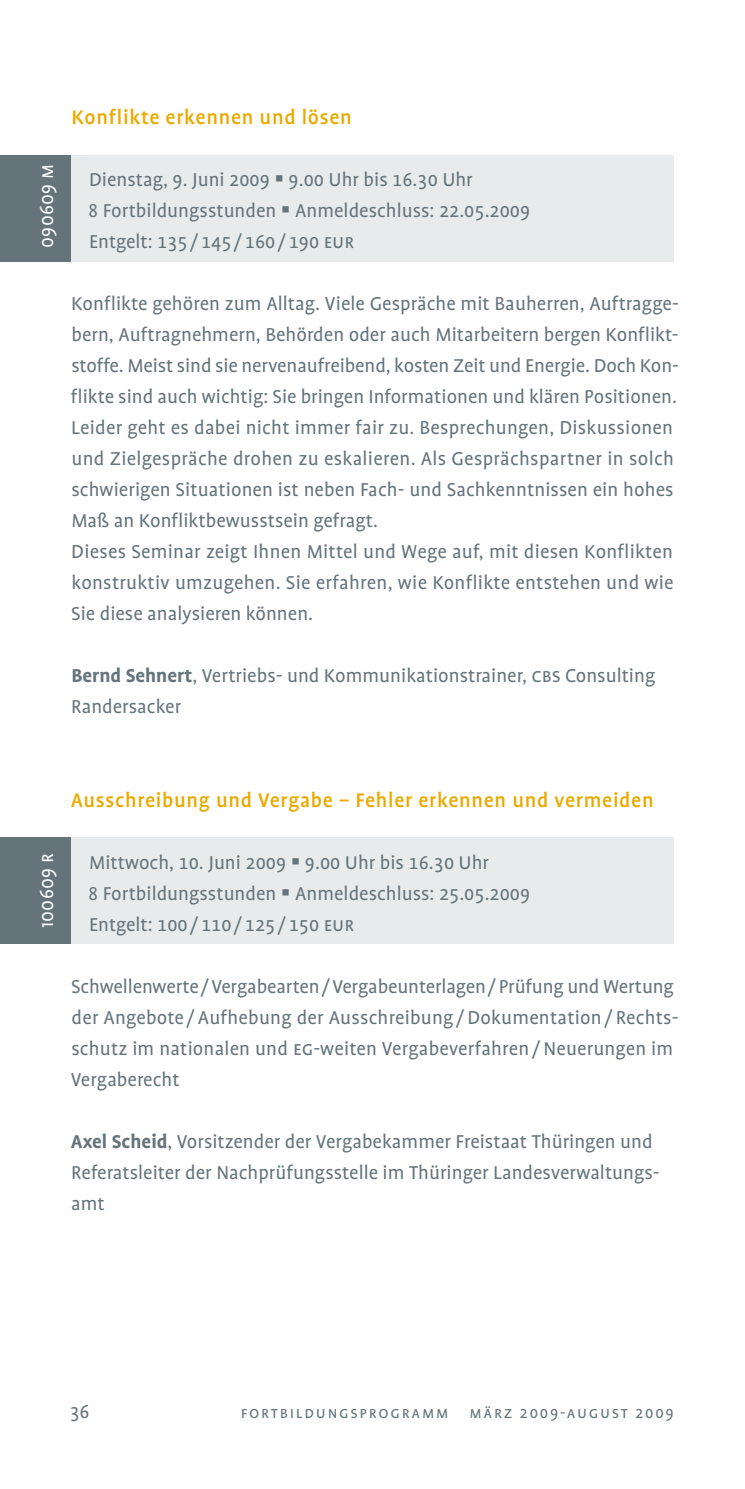
<style>
.page{position:relative;width:745px;height:1489px;background:#fff}
.page>*{position:absolute;margin:0;border:0;box-sizing:border-box;transform-origin:0 0}
.t1{font:500 22.5px "Profile OT";letter-spacing:.03em;color:#e9aa00}
.t2{font:21.25px/31px "Profile OT";color:#65747b}
.t3{font:21.25px "Profile OT";color:#fff}
.t4{font:17.5px "Profile OT";letter-spacing:.1em;color:#65747b}
.s1{font-weight:700}
</style>
<div class="page">
<div style="left:71px;top:155px;width:602px;height:106px;background:#e8ebec"></div>
<div style="left:0;top:155px;width:71px;height:106px;background:#65747b"></div>
<div style="left:71px;top:837px;width:602px;height:106px;background:#e8ebec"></div>
<div style="left:0;top:837px;width:71px;height:106px;background:#65747b"></div>
<p class="t1" style="left:71px;top:104px;width:282px">Konflikte erkennen und lösen</p>
<p class="t3" style="left:35px;top:248px;width:82px;rotate:-90deg">090609 M</p>
<p class="t2" style="left:88px;top:164px;width:443px">Dienstag, 9. Juni 2009 9.00 Uhr bis 16.30 Uhr<br>8 Fortbildungsstunden Anmeldeschluss: 22.05.2009<br>Entgelt: 135 / 145 / 160 / 190 EUR</p>
<p class="t2" style="left:71px;top:288px;width:609px">Konflikte gehören zum Alltag. Viele Gespräche mit Bauherren, Auftragge&shy;bern, Auftragnehmern, Behörden oder auch Mitarbeitern bergen Konflikt&shy;stoffe. Meist sind sie nervenaufreibend, kosten Zeit und Energie. Doch Kon&shy;flikte sind auch wichtig: Sie bringen Informationen und klären Positionen.<br>Leider geht es dabei nicht immer fair zu. Besprechungen, Diskussionen und Zielgespräche drohen zu eskalieren. Als Gesprächspartner in solch schwierigen Situationen ist neben Fach- und Sachkenntnissen ein hohes Maß an Konfliktbewusstsein gefragt.<br>Dieses Seminar zeigt Ihnen Mittel und Wege auf, mit diesen Konflikten konstruktiv umzugehen. Sie erfahren, wie Konflikte entstehen und wie Sie diese analysieren können.</p>
<p class="t2" style="left:71px;top:661px;width:585px"><span class="s1">Bernd Sehnert</span>, Vertriebs- und Kommunikationstrainer, CBS Consulting<br>Randersacker</p>
<p class="t1" style="left:71px;top:787px;width:584px">Ausschreibung und Vergabe – Fehler erkennen und vermeiden</p>
<p class="t3" style="left:35px;top:927px;width:74px;rotate:-90deg">100609 R</p>
<p class="t2" style="left:88px;top:847px;width:443px">Mittwoch, 10. Juni 2009 9.00 Uhr bis 16.30 Uhr<br>8 Fortbildungsstunden Anmeldeschluss: 25.05.2009<br>Entgelt: 100 / 110 / 125 / 150 EUR</p>
<p class="t2" style="left:71px;top:971px;width:609px">Schwellenwerte/Vergabearten/Vergabeunterlagen/Prüfung und Wertung der Angebote / Aufhebung der Ausschreibung /Dokumentation / Rechts&shy;schutz im nationalen und EG-weiten Vergabeverfahren /Neuerungen im Vergaberecht</p>
<p class="t2" style="left:71px;top:1126px;width:590px"><span class="s1">Axel Scheid</span>, Vorsitzender der Vergabekammer Freistaat Thüringen und<br>Referatsleiter der Nachprüfungsstelle im Thüringer Landesverwaltungs&shy;amt</p>
<p class="t2" style="left:71px;top:1396px;width:20px">36</p>
<p class="t4" style="left:240px;top:1402px;width:434px">Fortbildungsprogramm März 2009-August 2009</p>
</div>
